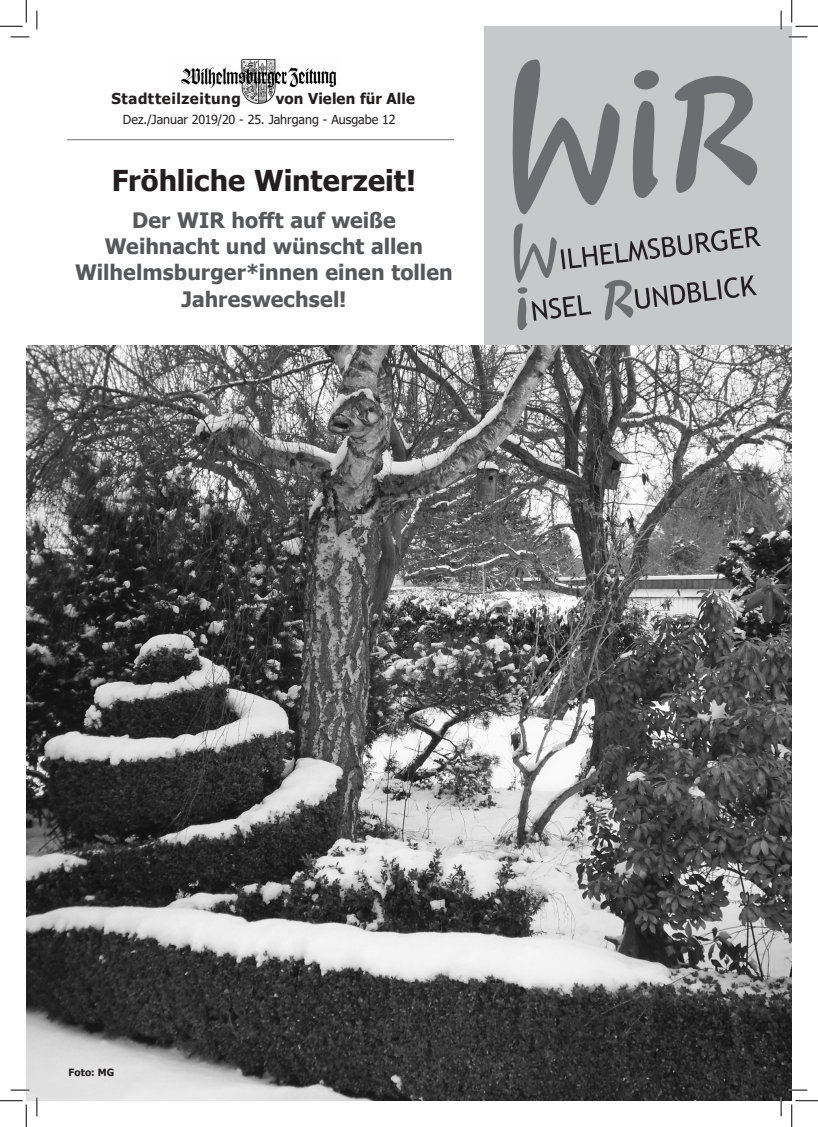
<style>
.page{position:relative;width:818px;height:1127px;background:#fff}
.page>*{position:absolute;margin:0;border:0;box-sizing:border-box;transform-origin:0 0}
.t1{font:700 28.75px "Tahoma";color:#231f20}
.t2{font:700 21.25px/26.2px "Tahoma";letter-spacing:.005em;color:#57585a;text-align:center}
.t3{font:700 15px "Tahoma";letter-spacing:.025em;color:#231f20}
.t4{font:700 15px "Tahoma";letter-spacing:.005em;color:#231f20}
.t5{font:12.5px "Tahoma";letter-spacing:-.005em;color:#231f20}
.t6{font:700 10px "Tahoma";letter-spacing:.01em;color:#231f20}
</style>
<div class="page">
<img style="left:181px;top:58px;width:155px;height:46px">
<svg style="left:181px;top:91px;width:61px;height:13px"></svg>
<svg style="left:273px;top:90px;width:63px;height:14px"></svg>
<hr style="left:67px;top:139px;width:387px;height:1px;background:#6c6d70">
<div style="left:484px;top:26px;width:308px;height:319px;background:#c7c8ca"></div>
<svg style="left:513px;top:59px;width:107px;height:156px"></svg>
<svg style="left:632px;top:100px;width:26px;height:98px"></svg>
<svg style="left:634px;top:70px;width:25px;height:20px"></svg>
<svg style="left:674px;top:76px;width:84px;height:117px"></svg>
<svg style="left:513px;top:223px;width:248px;height:107px"></svg>
<hr style="left:26px;top:345px;width:766px;height:1px;background:#d1d2d4">
<img style="left:26px;top:346px;width:766px;height:754px">
<svg style="left:11px;top:36px;width:18px;height:2px"></svg>
<svg style="left:788px;top:36px;width:19px;height:2px"></svg>
<svg style="left:11px;top:1088px;width:18px;height:2px"></svg>
<svg style="left:788px;top:1088px;width:19px;height:2px"></svg>
<svg style="left:36px;top:11px;width:2px;height:18px"></svg>
<svg style="left:36px;top:1097px;width:2px;height:18px"></svg>
<svg style="left:780px;top:11px;width:2px;height:18px"></svg>
<svg style="left:780px;top:1097px;width:2px;height:18px"></svg>
<svg style="left:0;top:0;width:27px;height:27px"></svg>
<svg style="left:0;top:1100px;width:27px;height:26px"></svg>
<svg style="left:791px;top:0;width:27px;height:27px"></svg>
<svg style="left:791px;top:1100px;width:27px;height:26px"></svg>
<p class="t3" style="left:111px;top:88px;width:131px">Stadtteilzeitung</p>
<p class="t4" style="left:276px;top:88px;width:140px">von Vielen für Alle</p>
<p class="t5" style="left:123px;top:111px;width:274px">Dez./Januar 2019/20 - 25. Jahrgang - Ausgabe 12</p>
<h1 class="t1" style="left:112px;top:160px;width:306px">Fröhliche Winterzeit!</h1>
<p class="t2" style="left:75px;top:208px;width:379px">Der WIR hofft auf weiße<br>Weihnacht und wünscht allen<br>Wilhelmsburger*innen einen tollen<br>Jahreswechsel!</p>
<p class="t6" style="left:68px;top:1064px;width:47px">Foto: MG</p>
</div>
